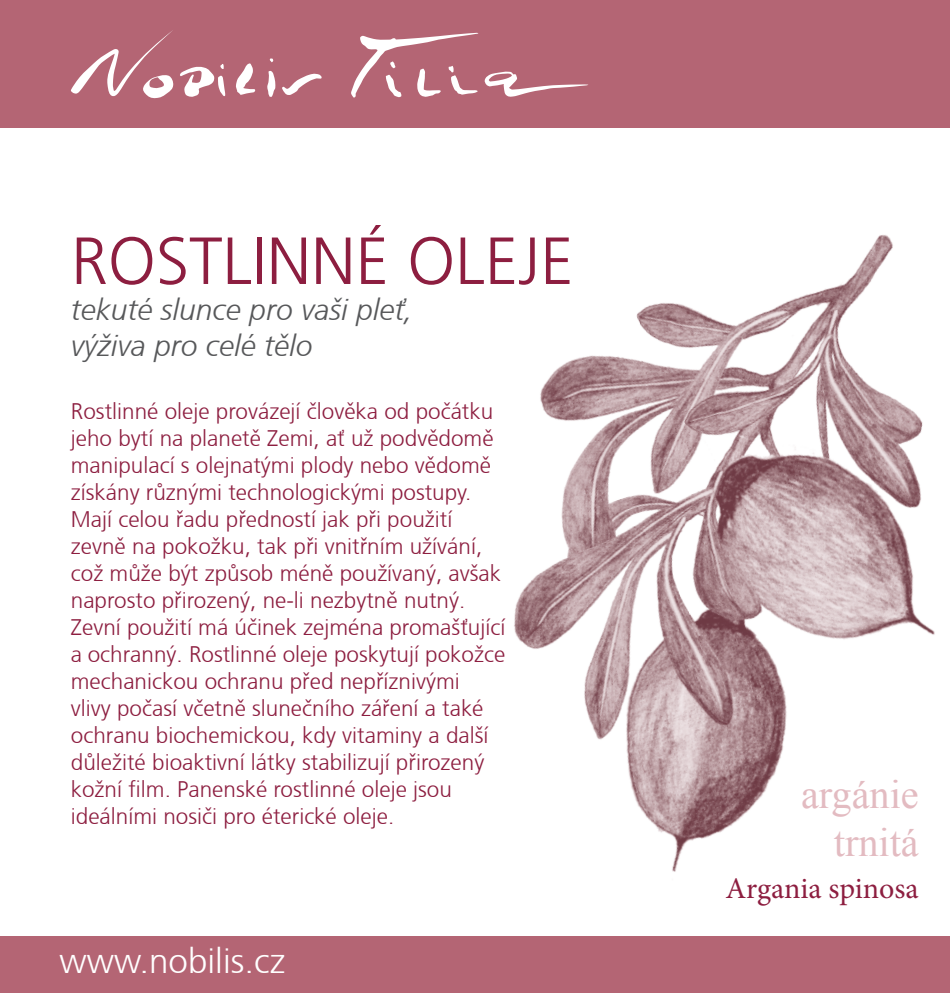
<style>
.page{position:relative;width:950px;height:993px;background:#fff}
.page>*{position:absolute;margin:0;border:0;box-sizing:border-box;transform-origin:0 0}
.t1{font:300 66.5px "Frutiger CE";color:#8d1e40}
.t2{font:40.25px/48.2px "Times New Roman";color:#e3bbc1;text-align:right}
.t3{font:300 35px "Frutiger CE";color:#fff}
.t4{font:italic 300 30px/36px "Frutiger CE";color:#57585a}
.t5{font:30px "Minion Pro";color:#8d1e40}
.t6{font:300 22.5px/27px "Frutiger CE";color:#8d1e40}
</style>
<div class="page">
<div style="left:0;top:0;width:950px;height:128px;background:#b46574"></div>
<div style="left:0;top:936px;width:950px;height:56px;background:#b46574"></div>
<svg style="left:270px;top:58px;width:3px;height:5px"></svg>
<svg style="left:236px;top:63px;width:19px;height:32px"></svg>
<svg style="left:267px;top:71px;width:8px;height:26px"></svg>
<svg style="left:282px;top:73px;width:40px;height:22px"></svg>
<svg style="left:71px;top:30px;width:155px;height:68px"></svg>
<svg style="left:351px;top:33px;width:237px;height:65px"></svg>
<img style="left:514px;top:235px;width:421px;height:637px">
<h1 class="t1" style="left:71px;top:222px;width:504px">ROSTLINNÉ OLEJE</h1>
<h3 class="t4" style="left:71px;top:291px;width:343px">tekuté slunce pro vaši pleť, výživa pro celé tělo</h3>
<p class="t6" style="left:71px;top:397px;width:436px">Rostlinné oleje provázejí člověka od počátku jeho bytí na planetě Zemi, ať už podvědomě manipulací s olejnatými plody nebo vědomě získány různými technologickými postupy.<br>Mají celou řadu předností jak při použití zevně na pokožku, tak při vnitřním užívání, což může být způsob méně používaný, avšak naprosto přirozený, ne-li nezbytně nutný.<br>Zevní použití má účinek zejména promašťující a ochranný. Rostlinné oleje poskytují pokožce mechanickou ochranu před nepříznivými vlivy počasí včetně slunečního záření a také ochranu biochemickou, kdy vitaminy a další důležité bioaktivní látky stabilizují přirozený kožní film. Panenské rostlinné oleje jsou ideálními nosiči pro éterické oleje.</p>
<h3 class="t3" style="left:60px;top:939px;width:227px">www.nobilis.cz</h3>
<h2 class="t2" style="left:801px;top:768px;width:119px">argánie trnitá</h2>
<h3 class="t5" style="left:725px;top:868px;width:195px">Argania spinosa</h3>
</div>
